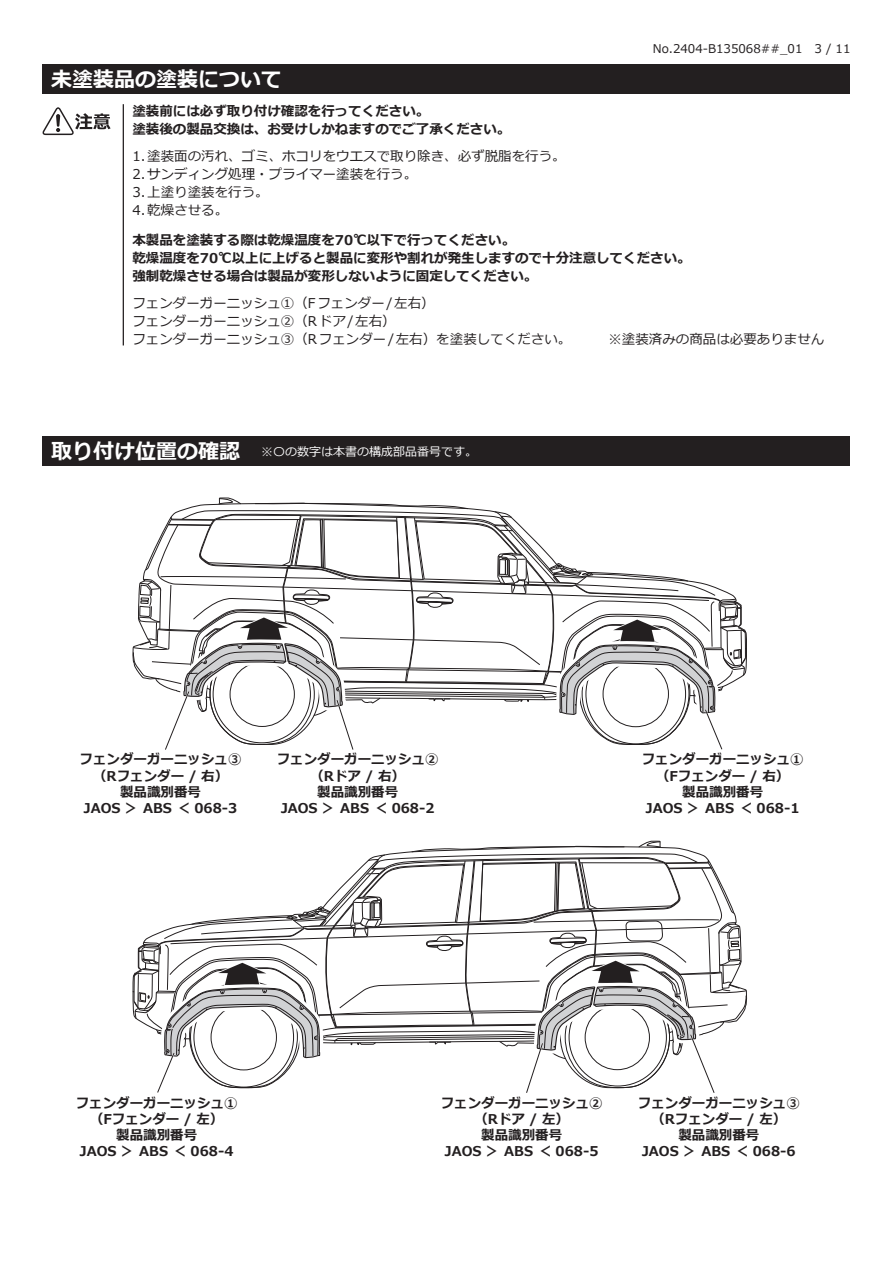
<style>
.page{position:relative;width:893px;height:1263px;background:#fff}
.page>*{position:absolute;margin:0;border:0;box-sizing:border-box;transform-origin:0 0}
.大見出し{font:700 21px "Meiryo";color:#fff}
.注意_小{font:700 13.5px/16.2px "Meiryo";color:#231f20;text-align:center}
.注意_小-2{font:13.5px/18px "Meiryo";color:#231f20}
.t1{font:12px "Meiryo";color:#231f20}
.大見出し-2{font:12px "Meiryo";color:#fff}
</style>
<div class="page">
<div style="left:43px;top:64px;width:807px;height:30px;background:#231f20"></div>
<div style="left:43px;top:436px;width:807px;height:30px;background:#231f20"></div>
<hr style="left:123px;top:104px;width:1px;height:241px;background:#231f20">
<svg style="left:43px;top:107px;width:68px;height:28px"></svg>
<svg style="left:133px;top:498px;width:614px;height:252px"></svg>
<svg style="left:133px;top:841px;width:614px;height:252px"></svg>
<p class="大見出し" style="left:51px;top:64px;width:232px">未塗装品の塗装について</p>
<p class="t1" style="left:653px;top:40px;width:151px">No.2404-B135068##_01</p>
<p class="t1" style="left:814px;top:40px;width:37px">3 / 11</p>
<p class="注意_小" style="left:132px;top:103px;width:379px;line-height:18px;text-align:left">塗装前には必ず取り付け確認を行ってください。<br>塗装後の製品交換は、お受けしかねますのでご了承ください。</p>
<p class="注意_小-2" style="left:132px;top:147px;width:435px">1.塗装面の汚れ、ゴミ、ホコリをウエスで取り除き、必ず脱脂を行う。<br>2.サンディング処理・プライマー塗装を行う。<br>3.上塗り塗装を行う。<br>4.乾燥させる。</p>
<p class="注意_小" style="left:132px;top:232px;width:560px;line-height:18px;text-align:left">本製品を塗装する際は乾燥温度を70℃以下で行ってください。<br>乾燥温度を70℃以上に上げると製品に変形や割れが発生しますので十分注意してください。強制乾燥させる場合は製品が変形しないように固定してください。</p>
<p class="注意_小-2" style="left:132px;top:295px;width:693px">フェンダーガーニッシュ①（Fフェンダー/ 左右(<br>フェンダーガーニッシュ②（Rドア/ 左右(<br>フェンダーガーニッシュ③（Rフェンダー/ 左右）を塗装してください。　　　※塗装済みの商品は必要ありません</p>
<p class="大見出し" style="left:51px;top:437px;width:223px">取り付け位置の確認　<sup>※</sup></p>
<p class="大見出し-2" style="left:273px;top:443px;width:205px">〇の数字は本書の構成部品番号です。</p>
<p class="注意_小" style="left:80px;top:752px;width:163px">フェンダーガーニッシュ3（Rフェンダー 右/ (<br>製品識別番号<br>JAOS ＞ ABS &gt; 068-3</p>
<p class="注意_小" style="left:277px;top:752px;width:163px">フェンダーガーニッシュ2（Rドア 右/ (<br>製品識別番号<br>JAOS ＞ ABS &gt; 068-2</p>
<p class="注意_小" style="left:642px;top:752px;width:164px">フェンダーガーニッシュ1（Fフェンダー 右/ (<br>製品識別番号<br>JAOS ＞ ABS &gt; 068-1</p>
<p class="注意_小" style="left:76px;top:1095px;width:163px">フェンダーガーニッシュ1（Fフェンダー 左/ (<br>製品識別番号<br>JAOS ＞ ABS &gt; 068-4</p>
<p class="注意_小" style="left:441px;top:1095px;width:163px">フェンダーガーニッシュ2（Rドア 左/ (<br>製品識別番号<br>JAOS ＞ ABS &gt; 068-5</p>
<p class="注意_小" style="left:638px;top:1095px;width:163px">フェンダーガーニッシュ3（Rフェンダー 左/ (<br>製品識別番号<br>JAOS ＞ ABS &gt; 068-6</p>
</div>
